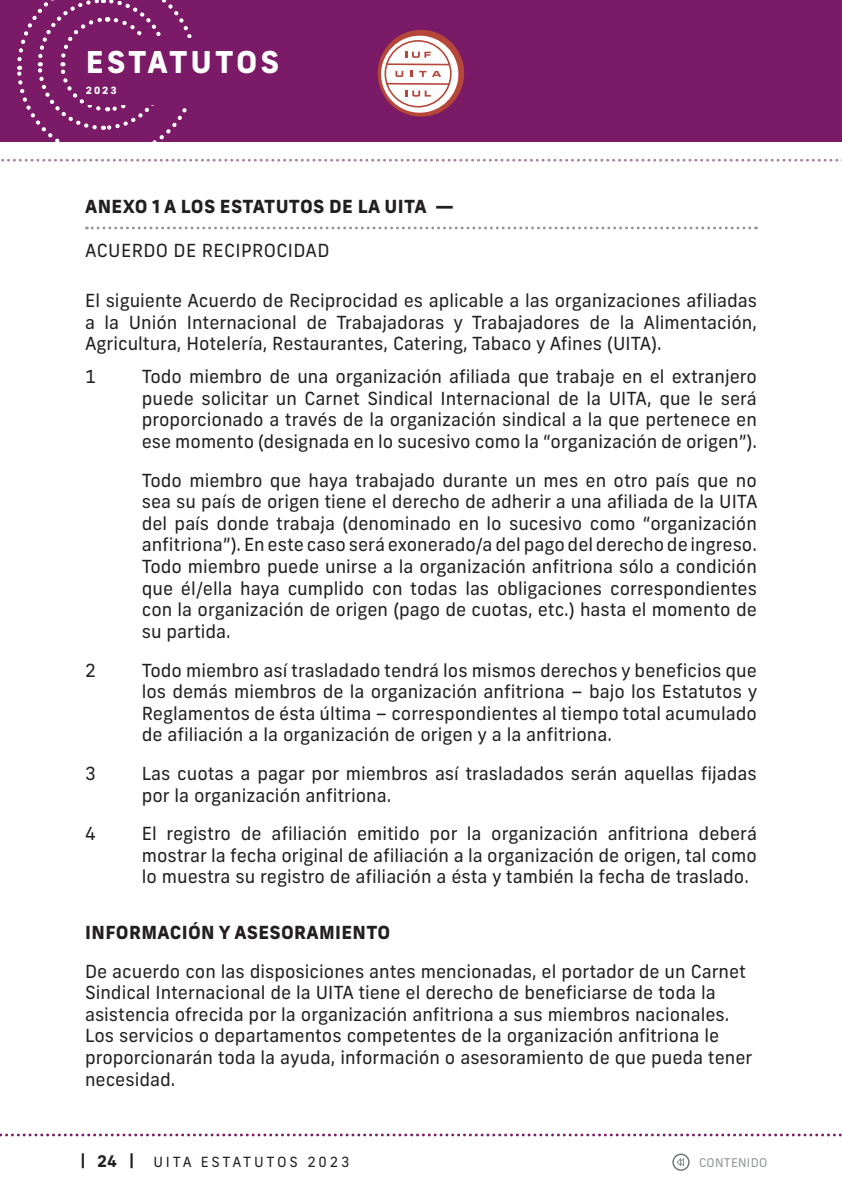
<style>
.page{position:relative;width:842px;height:1191px;background:#fff}
.page>*{position:absolute;margin:0;border:0;box-sizing:border-box;transform-origin:0 0}
.t1{font:800 30px "New Frank";letter-spacing:.095em;color:#fff}
.t2{font:18px/21.6px "New Frank";color:#231f20;text-align:justify}
.t3{font:800 18px "New Frank";letter-spacing:.02em;color:#231f20}
.t4{font:18px "New Frank";letter-spacing:.02em;color:#231f20}
.t5{font:14px "New Frank";letter-spacing:.2em;color:#231f20}
.t6{font:12px "New Frank";letter-spacing:.02em;color:#939598}
.t7{font:800 10px "New Frank";color:#fff}
.s1{font-weight:700;font-size:16px}
</style>
<div class="page">
<svg style="left:0;top:1133px;width:842px;height:3px"></svg>
<svg style="left:672px;top:1153px;width:18px;height:17px"></svg>
<svg style="left:0;top:0;width:842px;height:162px;background:#903e7d"></svg>
<svg style="left:86px;top:226px;width:670px;height:3px"></svg>
<h1 class="t1" style="left:86px;top:43px;width:195px">ESTATUTOS</h1>
<p class="t7" style="left:86px;top:84px;width:33px">2023</p>
<p class="t3" style="left:85px;top:194px;width:370px">ANEXO 1 A LOS ESTATUTOS DE LA UITA —</p>
<p class="t4" style="left:85px;top:239px;width:246px">ACUERDO DE RECIPROCIDAD</p>
<p class="t2" style="left:85px;top:290px;width:673px">El siguiente Acuerdo de Reciprocidad es aplicable a las organizaciones afiliadas a la Unión Internacional de Trabajadoras y Trabajadores de la Alimentación, Agricultura, Hotelería, Restaurantes, Catering, Tabaco y Afines (UITA).</p>
<p class="t2" style="left:85px;top:366px;width:12px">1</p>
<p class="t2" style="left:142px;top:366px;width:617px">Todo miembro de una organización afiliada que trabaje en el extranjero puede solicitar un Carnet Sindical Internacional de la UITA, que le será proporcionado a través de la organización sindical a la que pertenece en ese momento (designada en lo sucesivo como la “organización de origen”).</p>
<p class="t2" style="left:142px;top:469px;width:617px">Todo miembro que haya trabajado durante un mes en otro país que no sea su país de origen tiene el derecho de adherir a una afiliada de la UITA del país donde trabaja (denominado en lo sucesivo como “organización anfitriona”). En este caso será exonerado/a del pago del derecho de ingreso.<br>Todo miembro puede unirse a la organización anfitriona sólo a condición que él/ella haya cumplido con todas las obligaciones correspondientes con la organización de origen (pago de cuotas, etc.) hasta el momento de su partida.</p>
<p class="t2" style="left:85px;top:659px;width:12px">2</p>
<p class="t2" style="left:142px;top:659px;width:617px">Todo miembro así trasladado tendrá los mismos derechos y beneficios que los demás miembros de la organización anfitriona – bajo los Estatutos y Reglamentos de ésta última – correspondientes al tiempo total acumulado de afiliación a la organización de origen y a la anfitriona.</p>
<p class="t2" style="left:85px;top:762px;width:12px">3</p>
<p class="t2" style="left:142px;top:762px;width:617px">Las cuotas a pagar por miembros así trasladados serán aquellas fijadas por la organización anfitriona.</p>
<p class="t2" style="left:85px;top:823px;width:12px">4</p>
<p class="t2" style="left:142px;top:823px;width:617px">El registro de afiliación emitido por la organización anfitriona deberá mostrar la fecha original de afiliación a la organización de origen, tal como lo muestra su registro de afiliación a ésta y también la fecha de traslado.</p>
<p class="t3" style="left:85px;top:920px;width:307px">INFORMACIÓN Y ASESORAMIENTO</p>
<p class="t2" style="left:85px;top:960px;width:669px;text-align:left">De acuerdo con las disposiciones antes mencionadas, el portador de un Carnet Sindical Internacional de la UITA tiene el derecho de beneficiarse de toda la asistencia ofrecida por la organización anfitriona a sus miembros nacionales.<br>Los servicios o departamentos competentes de la organización anfitriona le proporcionarán toda la ayuda, información o asesoramiento de que pueda tener necesidad.</p>
<p class="t5" style="left:81px;top:1153px;width:270px"><span class="s1">| 24 |</span> UITA ESTATUTOS 2023</p>
<p class="t6" style="left:699px;top:1155px;width:70px">CONTENIDO</p>
</div>
